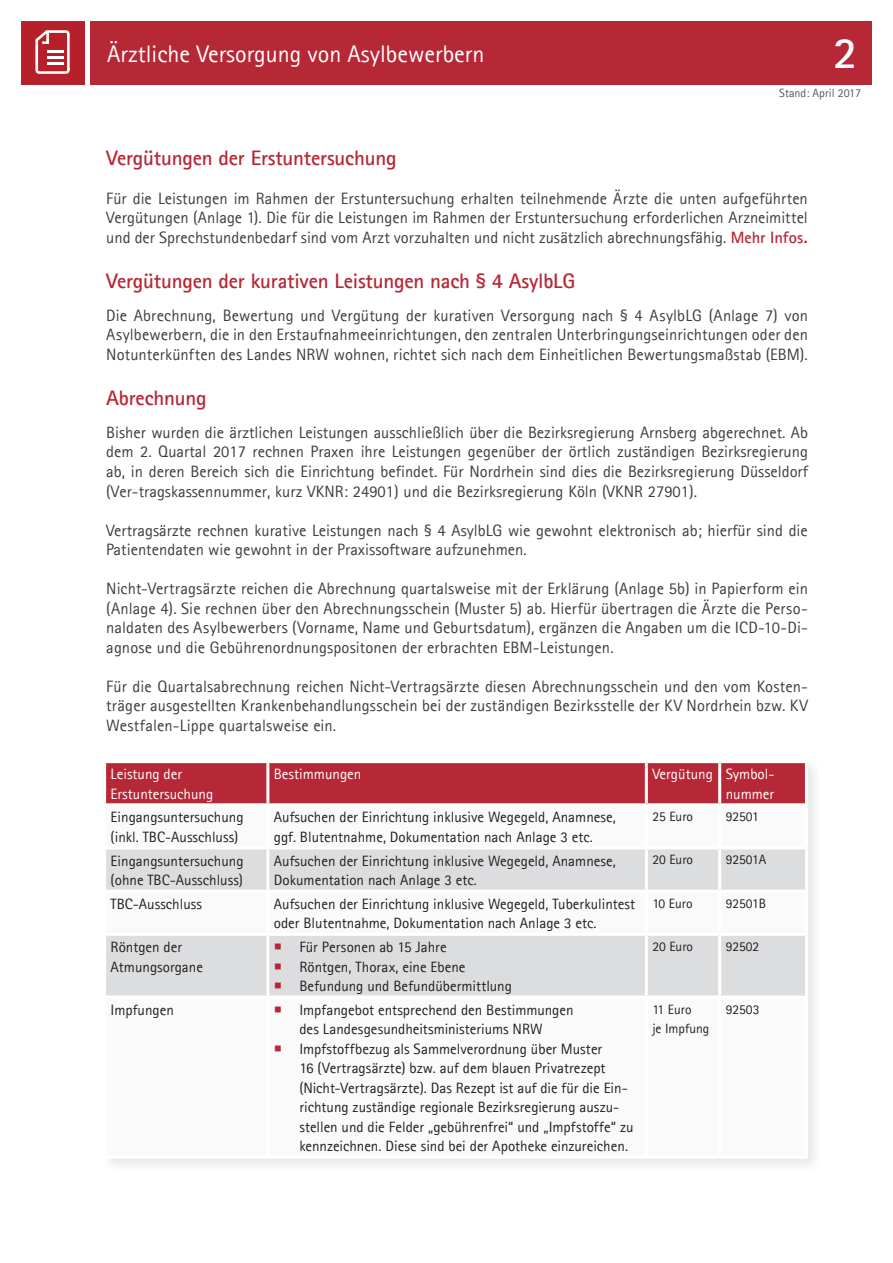
<style>
.page{position:relative;width:893px;height:1263px;background:#fff}
.page>*{position:absolute;margin:0;border:0;box-sizing:border-box;transform-origin:0 0}
.t1{font:700 45px "Agfa Rotis Sans Serif";color:#fff}
.t2{font:24px "Agfa Rotis Sans Serif";color:#fff}
.t3{font:700 21px "Agfa Rotis Sans Serif";letter-spacing:-.01em;color:#b72837}
.t4{font:16.5px/19.5px "Agfa Rotis Sans Serif";color:#3e3e3f;text-align:justify}
.t5{font:15px/19.5px "Agfa Rotis Sans Serif";color:#231f20}
.t6{font:15px/19.5px "Agfa Rotis Sans Serif";color:#fff}
.t7{font:13.5px/19.5px "Agfa Rotis Sans Serif";color:#231f20}
.t8{font:12px "Agfa Rotis Sans Serif";color:#57585a}
.s1{font-weight:700;color:#b72837}
.s2{color:#b72837}
</style>
<div class="page">
<div style="left:90px;top:21px;width:782px;height:64px;background:#b72837"></div>
<div style="left:21px;top:21px;width:64px;height:64px;background:#b6202a"></div>
<svg style="left:35px;top:30px;width:35px;height:44px"></svg>
<hr style="left:47px;top:50px;width:16px;height:3px;background:#fff">
<hr style="left:47px;top:56px;width:16px;height:3px;background:#fff">
<hr style="left:47px;top:62px;width:16px;height:3px;background:#fff">
<div style="left:101px;top:758px;width:721px;height:415px;background:#231f20;opacity:.1"></div>
<div style="left:106px;top:763px;width:699px;height:40px;background:#b72837"></div>
<svg style="left:106px;top:806px;width:699px;height:350px"></svg>
<svg style="left:106px;top:849px;width:699px;height:146px;fill:#dcdddf"></svg>
<hr style="left:103px;top:760px;width:165px;height:3px;background:#fff">
<hr style="left:103px;top:763px;width:3px;height:40px;background:#fff">
<hr style="left:268px;top:760px;width:378px;height:3px;background:#fff">
<hr style="left:266px;top:763px;width:3px;height:40px;background:#fff">
<hr style="left:646px;top:760px;width:74px;height:3px;background:#fff">
<hr style="left:645px;top:763px;width:3px;height:40px;background:#fff">
<hr style="left:720px;top:760px;width:88px;height:3px;background:#fff">
<hr style="left:718px;top:763px;width:3px;height:40px;background:#fff">
<hr style="left:805px;top:763px;width:3px;height:40px;background:#fff">
<hr style="left:103px;top:803px;width:165px;height:3px;background:#fff">
<hr style="left:103px;top:806px;width:3px;height:40px;background:#fff">
<hr style="left:268px;top:803px;width:378px;height:3px;background:#fff">
<hr style="left:266px;top:806px;width:3px;height:40px;background:#fff">
<hr style="left:646px;top:803px;width:74px;height:3px;background:#fff">
<hr style="left:645px;top:806px;width:3px;height:40px;background:#fff">
<hr style="left:720px;top:803px;width:88px;height:3px;background:#fff">
<hr style="left:718px;top:806px;width:3px;height:40px;background:#fff">
<hr style="left:805px;top:806px;width:3px;height:40px;background:#fff">
<hr style="left:103px;top:846px;width:165px;height:3px;background:#fff">
<hr style="left:103px;top:849px;width:3px;height:41px;background:#fff">
<hr style="left:268px;top:846px;width:378px;height:3px;background:#fff">
<hr style="left:266px;top:849px;width:3px;height:41px;background:#fff">
<hr style="left:646px;top:846px;width:74px;height:3px;background:#fff">
<hr style="left:645px;top:849px;width:3px;height:41px;background:#fff">
<hr style="left:720px;top:846px;width:88px;height:3px;background:#fff">
<hr style="left:718px;top:849px;width:3px;height:41px;background:#fff">
<hr style="left:805px;top:849px;width:3px;height:41px;background:#fff">
<hr style="left:103px;top:890px;width:165px;height:3px;background:#fff">
<hr style="left:103px;top:893px;width:3px;height:40px;background:#fff">
<hr style="left:268px;top:890px;width:378px;height:3px;background:#fff">
<hr style="left:266px;top:893px;width:3px;height:40px;background:#fff">
<hr style="left:646px;top:890px;width:74px;height:3px;background:#fff">
<hr style="left:645px;top:893px;width:3px;height:40px;background:#fff">
<hr style="left:720px;top:890px;width:88px;height:3px;background:#fff">
<hr style="left:718px;top:893px;width:3px;height:40px;background:#fff">
<hr style="left:805px;top:893px;width:3px;height:40px;background:#fff">
<hr style="left:103px;top:933px;width:165px;height:3px;background:#fff">
<hr style="left:103px;top:936px;width:3px;height:59px;background:#fff">
<hr style="left:268px;top:933px;width:378px;height:3px;background:#fff">
<hr style="left:266px;top:936px;width:3px;height:59px;background:#fff">
<hr style="left:646px;top:933px;width:74px;height:3px;background:#fff">
<hr style="left:645px;top:936px;width:3px;height:59px;background:#fff">
<hr style="left:720px;top:933px;width:88px;height:3px;background:#fff">
<hr style="left:718px;top:936px;width:3px;height:59px;background:#fff">
<hr style="left:805px;top:936px;width:3px;height:59px;background:#fff">
<hr style="left:103px;top:995px;width:165px;height:3px;background:#fff">
<hr style="left:103px;top:998px;width:3px;height:158px;background:#fff">
<hr style="left:268px;top:995px;width:378px;height:3px;background:#fff">
<hr style="left:266px;top:998px;width:3px;height:158px;background:#fff">
<hr style="left:646px;top:995px;width:74px;height:3px;background:#fff">
<hr style="left:645px;top:998px;width:3px;height:158px;background:#fff">
<hr style="left:720px;top:995px;width:88px;height:3px;background:#fff">
<hr style="left:718px;top:998px;width:3px;height:158px;background:#fff">
<hr style="left:805px;top:998px;width:3px;height:158px;background:#fff">
<hr style="left:103px;top:1156px;width:165px;height:3px;background:#fff">
<hr style="left:268px;top:1156px;width:378px;height:3px;background:#fff">
<hr style="left:646px;top:1156px;width:74px;height:3px;background:#fff">
<hr style="left:720px;top:1156px;width:88px;height:3px;background:#fff">
<h2 class="t2" style="left:107px;top:40px;width:379px">Ärztliche Versorgung von Asylbewerbern</h2>
<h1 class="t1" style="left:833px;top:25px;width:26px">2</h1>
<p class="t8" style="left:779px;top:86px;width:83px">Stand: April 2017</p>
<p class="t3" style="left:106px;top:144px;width:292px">Vergütungen der Erstuntersuchung</p>
<p class="t4" style="left:106px;top:188px;width:703px">Für die Leistungen im Rahmen der Erstuntersuchung erhalten teilnehmende Ärzte die unten aufgeführten Vergütungen (Anlage 1). Die für die Leistungen im Rahmen der Erstuntersuchung erforderlichen Arzneimittel und der Sprechstundenbedarf sind vom Arzt vorzuhalten und nicht zusätzlich abrechnungsfähig. <span class="s1">Mehr Infos.</span></p>
<p class="t3" style="left:106px;top:267px;width:470px">Vergütungen der kurativen Leistungen nach § 4 AsylbLG</p>
<p class="t4" style="left:106px;top:305px;width:703px">Die Abrechnung, Bewertung und Vergütung der kurativen Versorgung nach § 4 AsylbLG (Anlage 7) von Asylbewerbern, die in den Erstaufnahmeeinrichtungen, den zentralen Unterbringungseinrichtungen oder den Notunterkünften des Landes NRW wohnen, richtet sich nach dem Einheitlichen Bewertungsmaßstab (EBM).</p>
<p class="t3" style="left:106px;top:384px;width:102px">Abrechnung</p>
<p class="t4" style="left:106px;top:422px;width:703px">Bisher wurden die ärztlichen Leistungen ausschließlich über die Bezirksregierung Arnsberg abgerechnet. Ab dem 2. Quartal 2017 rechnen Praxen ihre Leistungen gegenüber der örtlich zuständigen Bezirksregierung ab, in deren Bereich sich die Einrichtung befindet. Für Nordrhein sind dies die Bezirksregierung Düsseldorf (Ver-tragskassennummer, kurz VKNR: 24901) und die Bezirksregierung Köln (VKNR 27901).</p>
<p class="t4" style="left:106px;top:520px;width:703px">Vertragsärzte rechnen kurative Leistungen nach § 4 AsylbLG wie gewohnt elektronisch ab; hierfür sind die<br>Patientendaten wie gewohnt in der Praxissoftware aufzunehmen.</p>
<p class="t4" style="left:106px;top:579px;width:703px">Nicht-Vertragsärzte reichen die Abrechnung quartalsweise mit der Erklärung (Anlage 5b) in Papierform ein (Anlage 4). Sie rechnen über den Abrechnungsschein (Muster 5) ab. Hierfür übertragen die Ärzte die Perso&shy;naldaten des Asylbewerbers (Vorname, Name und Geburtsdatum), ergänzen die Angaben um die ICD-10-Di&shy;agnose und die Gebührenordnungspositonen der erbrachten EBM-Leistungen.</p>
<p class="t4" style="left:106px;top:676px;width:703px">Für die Quartalsabrechnung reichen Nicht-Vertragsärzte diesen Abrechnungsschein und den vom Kosten&shy;träger ausgestellten Krankenbehandlungsschein bei der zuständigen Bezirksstelle der KV Nordrhein bzw. KV Westfalen-Lippe quartalsweise ein.</p>
<p class="t6" style="left:111px;top:764px;width:104px">Leistung der<br>Erstuntersuchung</p>
<p class="t6" style="left:274px;top:764px;width:89px">Bestimmungen</p>
<p class="t6" style="left:652px;top:764px;width:124px;text-align:right">Vergütung Symbol&shy;nummer</p>
<p class="t5" style="left:111px;top:807px;width:135px">Eingangsuntersuchung (inkl. TBC-Ausschluss)</p>
<p class="t5" style="left:274px;top:807px;width:343px">Aufsuchen der Einrichtung inklusive Wegegeld, Anamnese, ggf. Blutentnahme, Dokumentation nach Anlage 3 etc.</p>
<p class="t7" style="left:652px;top:807px;width:42px">25 Euro</p>
<p class="t7" style="left:726px;top:807px;width:35px">92501</p>
<p class="t5" style="left:111px;top:851px;width:135px">Eingangsuntersuchung (ohne TBC-Ausschluss)</p>
<p class="t5" style="left:274px;top:851px;width:343px">Aufsuchen der Einrichtung inklusive Wegegeld, Anamnese,<br>Dokumentation nach Anlage 3 etc.</p>
<p class="t7" style="left:652px;top:850px;width:42px">20 Euro</p>
<p class="t7" style="left:726px;top:850px;width:42px">92501A</p>
<p class="t5" style="left:111px;top:894px;width:93px">TBC-Ausschluss</p>
<p class="t5" style="left:274px;top:894px;width:363px">Aufsuchen der Einrichtung inklusive Wegegeld, Tuberkulintest oder Blutentnahme, Dokumentation nach Anlage 3 etc.</p>
<p class="t7" style="left:652px;top:893px;width:42px">10 Euro</p>
<p class="t7" style="left:726px;top:893px;width:42px">92501B</p>
<p class="t5" style="left:111px;top:937px;width:94px">Röntgen der<br>Atmungsorgane</p>
<p class="t5" style="left:274px;top:937px;width:174px"><span class="s2">○</span> Für Personen ab 15 Jahre</p>
<p class="t7" style="left:652px;top:936px;width:42px">20 Euro</p>
<p class="t7" style="left:726px;top:936px;width:35px">92502</p>
<p class="t5" style="left:274px;top:956px;width:193px"><span class="s2">○</span> Röntgen, Thorax, eine Ebene</p>
<p class="t5" style="left:274px;top:976px;width:240px"><span class="s2">○</span> Befundung und Befundübermittlung</p>
<p class="t5" style="left:111px;top:1000px;width:65px">Impfungen</p>
<p class="t5" style="left:274px;top:1000px;width:301px;text-align:center"><span class="s2">○</span> Impfangebot entsprechend den Bestimmungen des Landesgesundheitsministeriums NRW</p>
<p class="t5" style="left:299px;top:1039px;width:336px;text-indent:-26px"><span class="s2">○</span> Impfstoffbezug als Sammelverordnung über Muster<br>16 (Vertragsärzte) bzw. auf dem blauen Privatrezept (Nicht-Vertragsärzte). Das Rezept ist auf die für die Ein&shy;richtung zuständige regionale Bezirksregierung auszu&shy;stellen und die Felder „gebührenfrei“ und „Impfstoffe“ zu kennzeichnen. Diese sind bei der Apotheke einzureichen.</p>
<p class="t7" style="left:652px;top:999px;width:58px">11 Euro<br>je Impfung</p>
<p class="t7" style="left:726px;top:999px;width:35px">92503</p>
</div>
